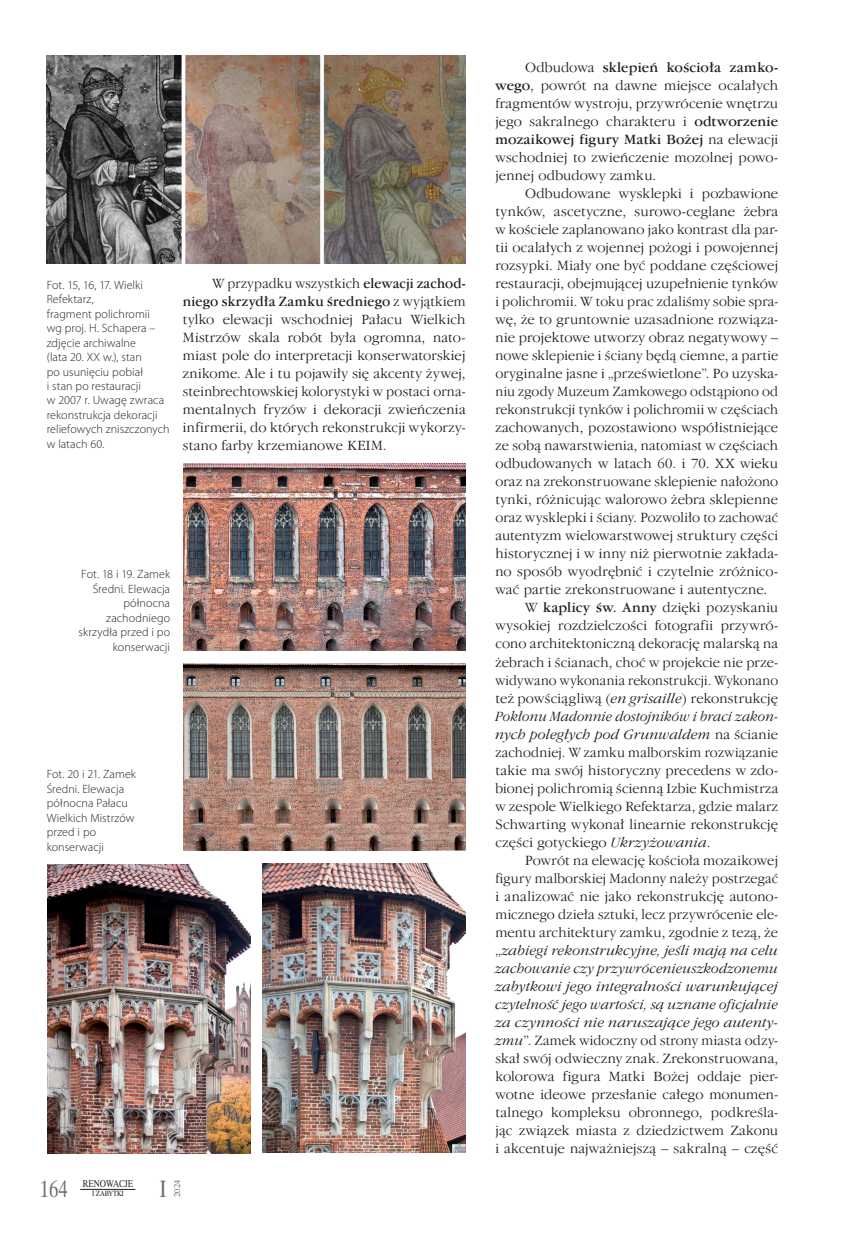
<style>
.page{position:relative;width:859px;height:1234px;background:#fff}
.page>*{position:absolute;margin:0;border:0;box-sizing:border-box;transform-origin:0 0}
.t1{font:23.55px "Dutch 801 Rm PL Roman A";color:#6c6d70;scale:.8 1}
.t2{font:14.7px/18px "Garmd ITC Lt PL";letter-spacing:.015em;color:#231f20;text-align:justify}
.t3{font:italic 14.7px "Garmd ITC Lt PL";letter-spacing:.01em;color:#231f20}
.t4{font:italic 14.7px "Garmd ITC Lt PL";letter-spacing:.01em;color:#231f20;scale:.96 1}
.t5{font:14.7px "Garmd ITC Lt PL";letter-spacing:.015em;color:#231f20;scale:.96 1}
.t6{font:14.7px "Garmd ITC Lt PL";letter-spacing:.015em;color:#231f20;scale:.95 1}
.t7{font:14.7px "Garmd ITC Bk PL";letter-spacing:.015em;color:#231f20}
.t8{font:italic 14.7px "Garmd ITC Lt PL";letter-spacing:.01em;color:#231f20;scale:.94 1}
.t9{font:14.7px "Garmd ITC Bk PL";letter-spacing:.015em;color:#231f20;scale:.96 1}
.t10{font:300 12px/14.4px "Myriad Pro";letter-spacing:.005em;color:#231f20}
.t11{font:9.75px "Dutch 801 Rm PL Roman A";color:#231f20;scale:.8 1}
.t12{font:8.4px "Dutch 801 Rm PL Roman A";color:#6c6d70}
.t13{font:7.5px "Dutch 801 Rm PL Roman A";color:#231f20;scale:.8 1}
.s1{font-family:"Garmd ITC Bk PL"}
.s2{font-family:"Garmd ITC Lt PL"}
.s3{font-style:italic}
.s4{font-style:normal}
</style>
<div class="page">
<img style="left:47px;top:55px;width:419px;height:209px">
<img style="left:47px;top:864px;width:203px;height:289px">
<img style="left:263px;top:863px;width:203px;height:289px">
<img style="left:183px;top:464px;width:283px;height:186px">
<img style="left:183px;top:663px;width:283px;height:187px">
<hr style="left:80px;top:1188px;width:55px;height:1px;background:#231f20">
<p class="t10" style="left:47px;top:277px;width:124px">Fot. 15, 16, 17. Wielki<br>Refektarz,<br>fragment polichromii<br>wg proj. H. Schapera – zdjęcie archiwalne<br>(lata 20. XX w.), stan<br>po usunięciu pobiał<br>i stan po restauracji<br>w 2007 r. Uwagę zwraca rekonstrukcja dekoracji reliefowych zniszczonych w latach 60.</p>
<p class="t6" style="left:213px;top:275px;width:268px">W przypadku wszystkich <span class="s1">elewacji zachod-</span></p>
<p class="t9" style="left:183px;top:293px;width:296px">niego skrzydła Zamku średniego <span class="s2">z wyjątkiem</span></p>
<p class="t2" style="left:183px;top:310px;width:284px">tylko elewacji wschodniej Pałacu Wielkich Mistrzów skala robót była ogromna, nato&shy;miast pole do interpretacji konserwatorskiej znikome. Ale i tu pojawiły się akcenty żywej, steinbrechtowskiej kolorystyki w postaci orna&shy;mentalnych fryzów i dekoracji zwieńczenia infirmerii, do których rekonstrukcji wykorzy&shy;stano farby krzemianowe KEIM.</p>
<p class="t10" style="left:79px;top:567px;width:93px;text-align:right">Fot. 18 i 19. Zamek<br>Średni. Elewacja północna zachodniego skrzydła przed i po konserwacji</p>
<p class="t10" style="left:47px;top:767px;width:91px">Fot. 20 i 21. Zamek<br>Średni. Elewacja północna Pałacu<br>Wielkich Mistrzów przed i po konserwacji</p>
<h1 class="t1" style="left:40px;top:1173px;width:37px">164</h1>
<p class="t13" style="left:92px;top:1188px;width:41px">I ZABYTKI</p>
<h1 class="t1" style="left:159px;top:1173px;width:10px">I</h1>
<p class="t12" style="left:172px;top:1196px;width:18px;rotate:-90deg">2024</p>
<p class="t11" style="left:82px;top:1177px;width:65px">RENOWACJE</p>
<p class="t7" style="left:525px;top:59px;width:254px"><span class="s2">Odbudowa</span> sklepień kościoła zamko-</p>
<p class="t2" style="left:495px;top:76px;width:284px"><span class="s1">wego</span>, powrót na dawne miejsce ocalałych fragmentów wystroju, przywrócenie wnętrzu jego sakralnego charakteru i <span class="s1">odtworzenie</span></p>
<p class="t7" style="left:495px;top:131px;width:284px">mozaikowej figury Matki Bożej <span class="s2">na elewacji</span></p>
<p class="t2" style="left:495px;top:148px;width:284px">wschodniej to zwieńczenie mozolnej powo&shy;jennej odbudowy zamku.</p>
<p class="t2" style="left:525px;top:184px;width:254px">Odbudowane wysklepki i pozbawione</p>
<p class="t2" style="left:495px;top:202px;width:284px">tynków, ascetyczne, surowo-ceglane żebra</p>
<p class="t2" style="left:495px;top:220px;width:284px">w kościele zaplanowano jako kontrast dla par-</p>
<p class="t2" style="left:495px;top:238px;width:284px">tii ocalałych z wojennej pożogi i powojennej</p>
<p class="t2" style="left:495px;top:256px;width:284px">rozsypki. Miały one być poddane częściowej</p>
<p class="t2" style="left:495px;top:274px;width:284px">restauracji, obejmującej uzupełnienie tynków</p>
<p class="t2" style="left:495px;top:292px;width:284px">i polichromii. W toku prac zdaliśmy sobie spra-</p>
<p class="t2" style="left:495px;top:310px;width:284px">wę, że to gruntownie uzasadnione rozwiąza-</p>
<p class="t2" style="left:495px;top:328px;width:284px">nie projektowe utworzy obraz negatywowy –</p>
<p class="t2" style="left:495px;top:346px;width:284px">nowe sklepienie i ściany będą ciemne, a partie</p>
<p class="t2" style="left:495px;top:364px;width:284px">oryginalne jasne i „prześwietlone”. Po uzyska-</p>
<p class="t5" style="left:495px;top:383px;width:296px">niu zgody Muzeum Zamkowego odstąpiono od</p>
<p class="t5" style="left:495px;top:401px;width:296px">rekonstrukcji tynków i polichromii w częściach</p>
<p class="t2" style="left:495px;top:418px;width:284px">zachowanych, pozostawiono współistniejące</p>
<p class="t2" style="left:495px;top:436px;width:284px">ze sobą nawarstwienia, natomiast w częściach</p>
<p class="t2" style="left:495px;top:454px;width:284px">odbudowanych w latach 60. i 70. XX wieku</p>
<p class="t2" style="left:495px;top:472px;width:284px">oraz na zrekonstruowane sklepienie nałożono</p>
<p class="t2" style="left:495px;top:490px;width:284px">tynki, różnicując walorowo żebra sklepienne</p>
<p class="t2" style="left:495px;top:508px;width:284px">oraz wysklepki i ściany. Pozwoliło to zachować</p>
<p class="t2" style="left:495px;top:526px;width:284px">autentyzm wielowarstwowej struktury części</p>
<p class="t2" style="left:495px;top:544px;width:284px">historycznej i w inny niż pierwotnie zakłada-</p>
<p class="t2" style="left:495px;top:562px;width:284px">no sposób wyodrębnić i czytelnie zróżnico-</p>
<p class="t2" style="left:495px;top:580px;width:273px">wać partie zrekonstruowane i autentyczne.</p>
<p class="t2" style="left:525px;top:598px;width:254px">W <span class="s1">kaplicy św. Anny</span> dzięki pozyskaniu</p>
<p class="t2" style="left:495px;top:616px;width:284px">wysokiej rozdzielczości fotografii przywró-</p>
<p class="t2" style="left:495px;top:634px;width:284px">cono architektoniczną dekorację malarską na</p>
<p class="t2" style="left:495px;top:652px;width:284px">żebrach i ścianach, choć w projekcie nie prze-</p>
<p class="t6" style="left:495px;top:671px;width:299px">widywano wykonania rekonstrukcji. Wykonano</p>
<p class="t2" style="left:495px;top:688px;width:284px">też powściągliwą (<span class="s3">en grisaille</span>) rekonstrukcję</p>
<p class="t8" style="left:495px;top:707px;width:302px">Pokłonu Madonnie dostojników i braci zakon-</p>
<p class="t3" style="left:495px;top:725px;width:284px">nych poległych pod Grunwaldem <span class="s4">na ścianie</span></p>
<p class="t2" style="left:495px;top:742px;width:284px">zachodniej. W zamku malborskim rozwiązanie</p>
<p class="t2" style="left:495px;top:760px;width:284px">takie ma swój historyczny precedens w zdo-</p>
<p class="t2" style="left:495px;top:778px;width:284px">bionej polichromią ścienną Izbie Kuchmistrza</p>
<p class="t2" style="left:495px;top:796px;width:284px">w zespole Wielkiego Refektarza, gdzie malarz</p>
<p class="t2" style="left:495px;top:814px;width:284px">Schwarting wykonał linearnie rekonstrukcję</p>
<p class="t2" style="left:495px;top:832px;width:217px">części gotyckiego <span class="s3">Ukrzyżowania</span>.</p>
<p class="t2" style="left:525px;top:850px;width:255px">Powrót na elewację kościoła mozaikowej</p>
<p class="t2" style="left:495px;top:868px;width:284px">figury malborskiej Madonny należy postrzegać</p>
<p class="t2" style="left:495px;top:886px;width:284px">i analizować nie jako rekonstrukcję autono-</p>
<p class="t2" style="left:495px;top:904px;width:284px">micznego dzieła sztuki, lecz przywrócenie ele-</p>
<p class="t2" style="left:495px;top:922px;width:284px">mentu architektury zamku, zgodnie z tezą, że</p>
<p class="t3" style="left:495px;top:941px;width:284px"><span class="s4">„</span>zabiegi rekonstrukcyjne, jeśli mają na celu</p>
<p class="t4" style="left:495px;top:959px;width:296px">zachowanie czy przywrócenieuszkodzonemu</p>
<p class="t3" style="left:495px;top:977px;width:284px">zabytkowi jego integralności warunkującej</p>
<p class="t4" style="left:495px;top:995px;width:296px">czytelność jego wartości, są uznane oficjalnie</p>
<p class="t3" style="left:495px;top:1013px;width:284px">za czynności nie naruszające jego autenty-</p>
<p class="t2" style="left:495px;top:1030px;width:284px"><span class="s3">zmu</span>”. Zamek widoczny od strony miasta odzy-</p>
<p class="t2" style="left:495px;top:1048px;width:284px">skał swój odwieczny znak. Zrekonstruowana,</p>
<p class="t2" style="left:495px;top:1066px;width:284px">kolorowa figura Matki Bożej oddaje pier-</p>
<p class="t2" style="left:495px;top:1084px;width:284px">wotne ideowe przesłanie całego monumen-</p>
<p class="t2" style="left:495px;top:1102px;width:284px">talnego kompleksu obronnego, podkreśla-</p>
<p class="t2" style="left:495px;top:1120px;width:284px">jąc związek miasta z dziedzictwem Zakonu</p>
<p class="t2" style="left:495px;top:1138px;width:284px">i akcentuje najważniejszą – sakralną – część</p>
</div>
